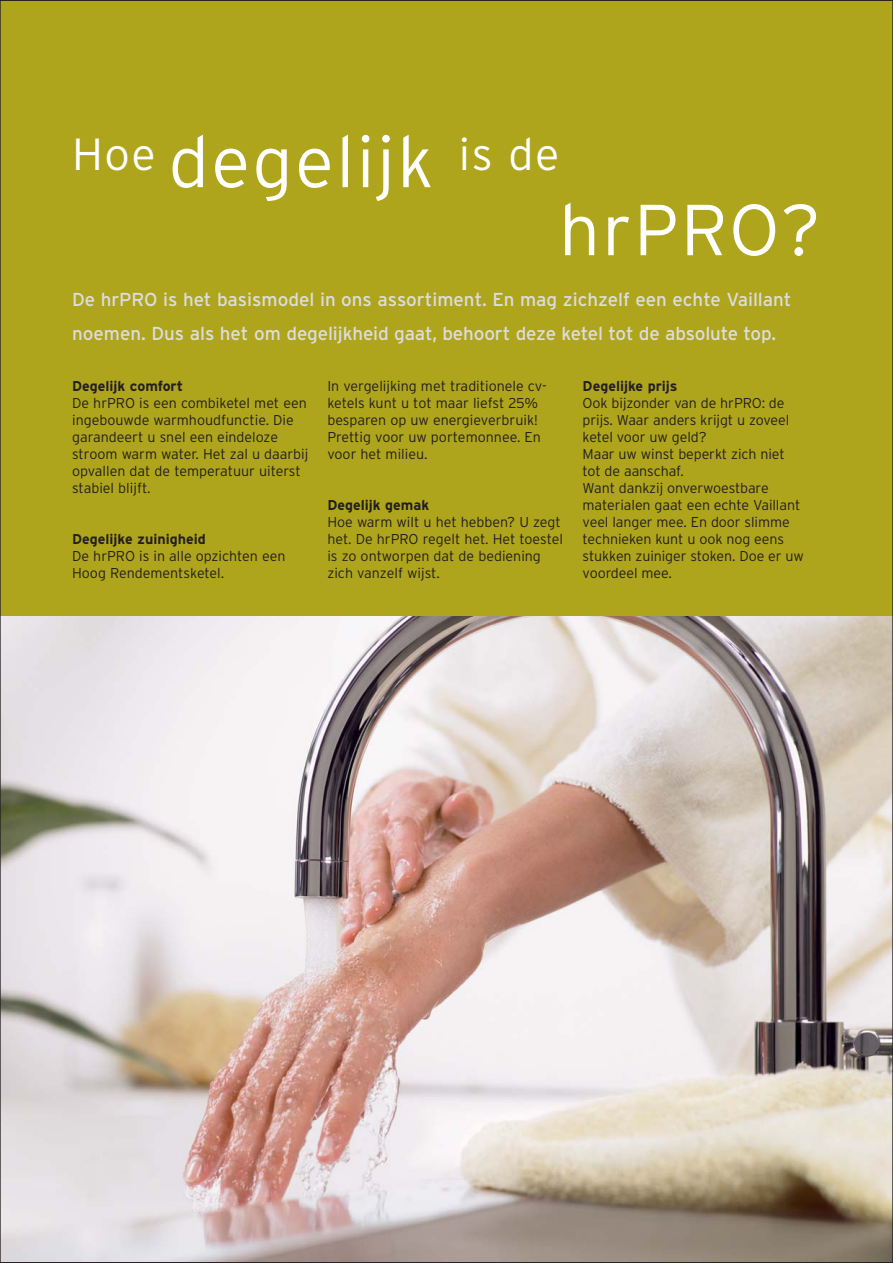
<style>
.page{position:relative;width:893px;height:1263px;background:#fff}
.page>*{position:absolute;margin:0;border:0;box-sizing:border-box;transform-origin:0 0}
.t1{font:300 72px/68.1px "Interstate";letter-spacing:.03em;color:#fff}
.t2{font:18.75px/34px "Interstate";color:#dcddde}
.t3{font:300 14.25px/17px "Interstate";letter-spacing:-.005em;color:#231f20}
.t4{font:700 14.25px "Interstate";color:#231f20}
</style>
<div class="page">
<div style="left:0;top:0;width:892px;height:617px;background:#afa51d"></div>
<img style="left:2px;top:617px;width:888px;height:644px">
<h1 class="t1" style="left:559px;top:134px;width:263px;text-indent:-487px"><sup>Hoe</sup> degelijk <sup>is</sup> <sup>de </sup>hrPRO?</h1>
<h2 class="t2" style="left:72px;top:284px;width:720px">De hrPRO is het basismodel in ons assortiment. En mag zichzelf een echte Vaillant noemen. Dus als het om degelijkheid gaat, behoort deze ketel tot de absolute top.</h2>
<p class="t4" style="left:72px;top:381px;width:113px">Degelijk comfort</p>
<p class="t3" style="left:72px;top:396px;width:238px">De hrPRO is een combiketel met een ingebouwde warmhoudfunctie. Die garandeert u snel een eindeloze stroom warm water. Het zal u daarbij opvallen dat de temperatuur uiterst stabiel blijft.</p>
<p class="t4" style="left:72px;top:534px;width:135px">Degelijke zuinigheid</p>
<p class="t3" style="left:72px;top:549px;width:215px">De hrPRO is in alle opzichten een<br>Hoog Rendementsketel.</p>
<p class="t3" style="left:327px;top:379px;width:221px">In vergelijking met traditionele cv&shy;ketels kunt u tot maar liefst 25% besparen op uw energieverbruik!<br>Prettig voor uw portemonnee. En voor het milieu.</p>
<p class="t4" style="left:327px;top:500px;width:103px">Degelijk gemak</p>
<p class="t3" style="left:327px;top:515px;width:237px">Hoe warm wilt u het hebben? U zegt het. De hrPRO regelt het. Het toestel is zo ontworpen dat de bediening zich vanzelf wijst.</p>
<p class="t4" style="left:582px;top:381px;width:96px">Degelijke prijs</p>
<p class="t3" style="left:582px;top:396px;width:223px">Ook bijzonder van de hrPRO: de prijs. Waar anders krijgt u zoveel ketel voor uw geld?<br>Maar uw winst beperkt zich niet tot de aanschaf.<br>Want dankzij onverwoestbare materialen gaat een echte Vaillant veel langer mee. En door slimme technieken kunt u ook nog eens stukken zuiniger stoken. Doe er uw voordeel mee.</p>
</div>
